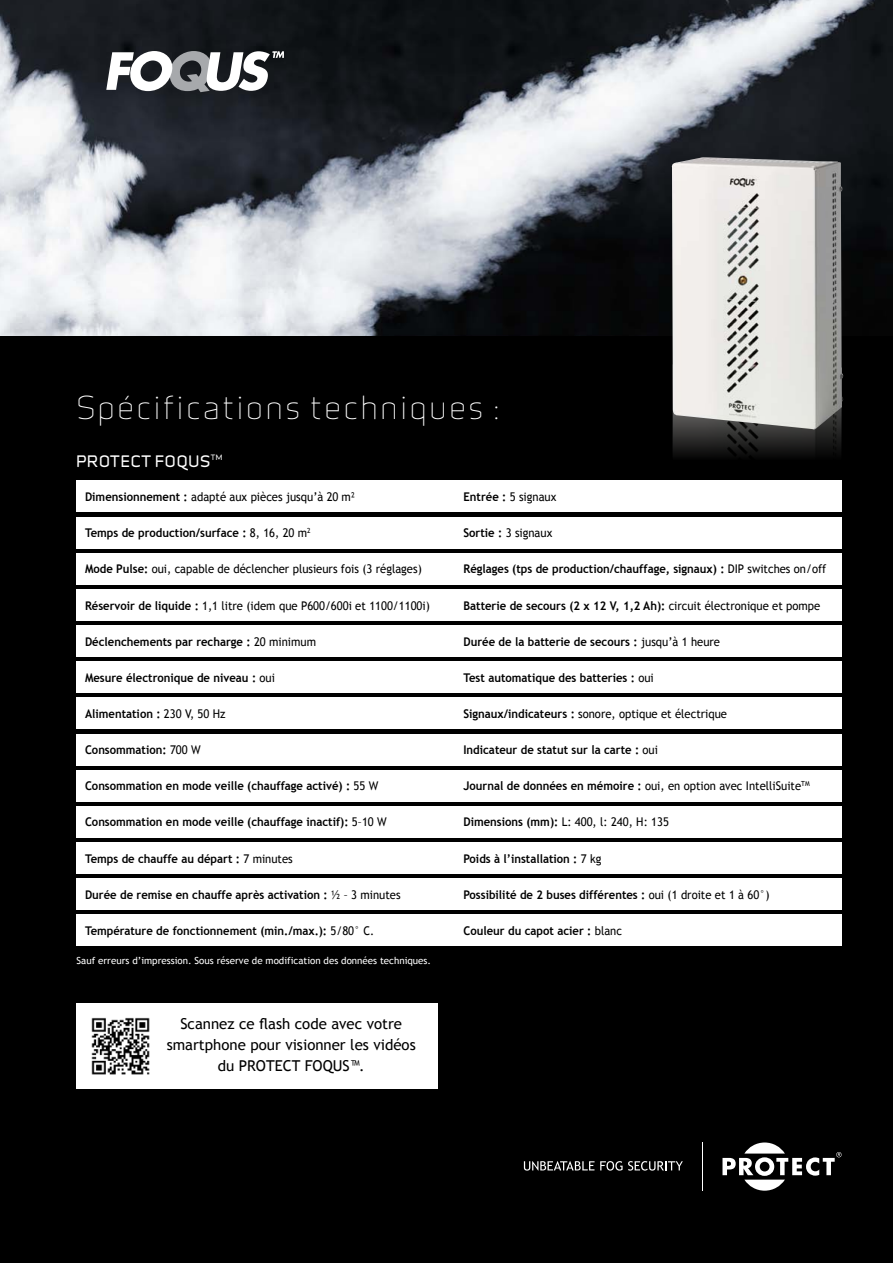
<style>
.page{position:relative;width:893px;height:1263px;background:#000}
.page>*{position:absolute;margin:0;border:0;box-sizing:border-box;transform-origin:0 0}
.t1{font:30px "Infinity T Light";letter-spacing:.05em;color:#fff}
.t2{font:15px/21px "Trebuchet MS";color:#000;text-align:center}
.t3{font:15px "Infinity T Bold";letter-spacing:.065em;color:#fff}
.t4{font:700 12px "Trebuchet MS";color:#000;scale:.94 1}
.t5{font:12px "Trebuchet MS";color:#000;scale:.94 1}
.t6{font:9.75px "Trebuchet MS";color:#fff}
.s1{font-weight:700}
.s2{font-weight:400}
</style>
<div class="page">
<img style="left:0;top:0;width:893px;height:336px">
<svg style="left:524px;top:1161px;width:159px;height:9px"></svg>
<svg style="left:722px;top:1142px;width:120px;height:49px"></svg>
<hr style="left:703px;top:1142px;width:1px;height:49px;background:#fff">
<svg style="left:106px;top:51px;width:178px;height:41px;background:#8b8c8f"></svg>
<div style="left:77px;top:1003px;width:361px;height:86px;background:#fff"></div>
<img style="left:91px;top:1017px;width:59px;height:58px">
<img style="left:672px;top:430px;width:170px;height:26px">
<img style="left:670px;top:157px;width:174px;height:273px">
<div style="left:77px;top:480px;width:765px;height:32px;background:#fff"></div>
<div style="left:77px;top:517px;width:765px;height:32px;background:#fff"></div>
<div style="left:77px;top:553px;width:765px;height:32px;background:#fff"></div>
<div style="left:77px;top:589px;width:765px;height:32px;background:#fff"></div>
<div style="left:77px;top:625px;width:765px;height:32px;background:#fff"></div>
<div style="left:77px;top:661px;width:765px;height:32px;background:#fff"></div>
<div style="left:77px;top:697px;width:765px;height:32px;background:#fff"></div>
<div style="left:77px;top:733px;width:765px;height:32px;background:#fff"></div>
<div style="left:77px;top:770px;width:765px;height:31px;background:#fff"></div>
<div style="left:77px;top:806px;width:765px;height:32px;background:#fff"></div>
<div style="left:77px;top:842px;width:765px;height:32px;background:#fff"></div>
<div style="left:77px;top:878px;width:765px;height:32px;background:#fff"></div>
<div style="left:77px;top:914px;width:765px;height:32px;background:#fff"></div>
<h1 class="t1" style="left:77px;top:386px;width:425px">Spécifications techniques :</h1>
<p class="t3" style="left:77px;top:450px;width:147px">PROTECT FOQUS<sup>tm</sup></p>
<p class="t5" style="left:85px;top:490px;width:289px"><span class="s1">Dimensionnement :</span> adapté aux pièces jusqu’à 20 m²</p>
<p class="t4" style="left:85px;top:525px;width:242px">Temps de production/surface : <span class="s2">8, 16, 20 m</span><sup>2</sup></p>
<p class="t5" style="left:85px;top:562px;width:360px"><span class="s1">Mode Pulse:</span> oui, capable de déclencher plusieurs fois (3 réglages)</p>
<p class="t5" style="left:85px;top:598px;width:368px"><span class="s1">Réservoir de liquide :</span> 1,1 litre (idem que P600/600i et 1100/1100i)</p>
<p class="t4" style="left:85px;top:634px;width:247px">Déclenchements par recharge : <span class="s2">20 minimum</span></p>
<p class="t4" style="left:85px;top:670px;width:204px">Mesure électronique de niveau : <span class="s2">oui</span></p>
<p class="t4" style="left:85px;top:706px;width:151px">Alimentation : <span class="s2">230 V, 50 Hz</span></p>
<p class="t4" style="left:85px;top:742px;width:125px">Consommation: <span class="s2">700 W</span></p>
<p class="t4" style="left:85px;top:778px;width:314px">Consommation en mode veille (chauffage activé) : <span class="s2">55 W</span></p>
<p class="t4" style="left:85px;top:815px;width:323px">Consommation en mode veille (chauffage inactif): <span class="s2">5–10 W</span></p>
<p class="t4" style="left:85px;top:851px;width:223px">Temps de chauffe au départ : <span class="s2">7 minutes</span></p>
<p class="t4" style="left:85px;top:887px;width:337px">Durée de remise en chauffe après activation : <span class="s2">½ – 3 minutes</span></p>
<p class="t4" style="left:85px;top:923px;width:309px">Température de fonctionnement (min./max.): <span class="s2">5/80° C.</span></p>
<p class="t6" style="left:77px;top:955px;width:356px">Sauf erreurs d’impression. Sous réserve de modification des données techniques.</p>
<p class="t2" style="left:167px;top:1013px;width:251px">Scannez ce flash code avec votre smartphone pour visionner les vidéos du PROTECT FOQUS™.</p>
<p class="t5" style="left:463px;top:490px;width:100px"><span class="s1">Entrée :</span> 5 signaux</p>
<p class="t5" style="left:463px;top:526px;width:96px"><span class="s1">Sortie :</span> 3 signaux</p>
<p class="t4" style="left:463px;top:562px;width:388px">Réglages (tps de production/chauffage, signaux) : <span class="s2">DIP switches on/off</span></p>
<p class="t4" style="left:463px;top:598px;width:381px">Batterie de secours (2 x 12 V, 1,2 Ah): <span class="s2">circuit électronique et pompe</span></p>
<p class="t4" style="left:463px;top:634px;width:274px">Durée de la batterie de secours : <span class="s2">jusqu’à 1 heure</span></p>
<p class="t4" style="left:463px;top:670px;width:204px">Test automatique des batteries : <span class="s2">oui</span></p>
<p class="t5" style="left:463px;top:707px;width:282px"><span class="s1">Signaux/indicateurs :</span> sonore, optique et électrique</p>
<p class="t4" style="left:463px;top:742px;width:208px">Indicateur de statut sur la carte : <span class="s2">oui</span></p>
<p class="t5" style="left:463px;top:779px;width:370px"><span class="s1">Journal de données en mémoire :</span> oui, en option avec IntelliSuite<sup>TM</sup></p>
<p class="t5" style="left:463px;top:815px;width:220px"><span class="s1">Dimensions (mm):</span> L: 400, l: 240, H: 135</p>
<p class="t4" style="left:463px;top:851px;width:148px">Poids à l’installation : <span class="s2">7 kg</span></p>
<p class="t4" style="left:463px;top:887px;width:327px">Possibilité de 2 buses différentes : <span class="s2">oui (1 droite et 1 à 60°)</span></p>
<p class="t4" style="left:463px;top:923px;width:170px">Couleur du capot acier : <span class="s2">blanc</span></p>
</div>
